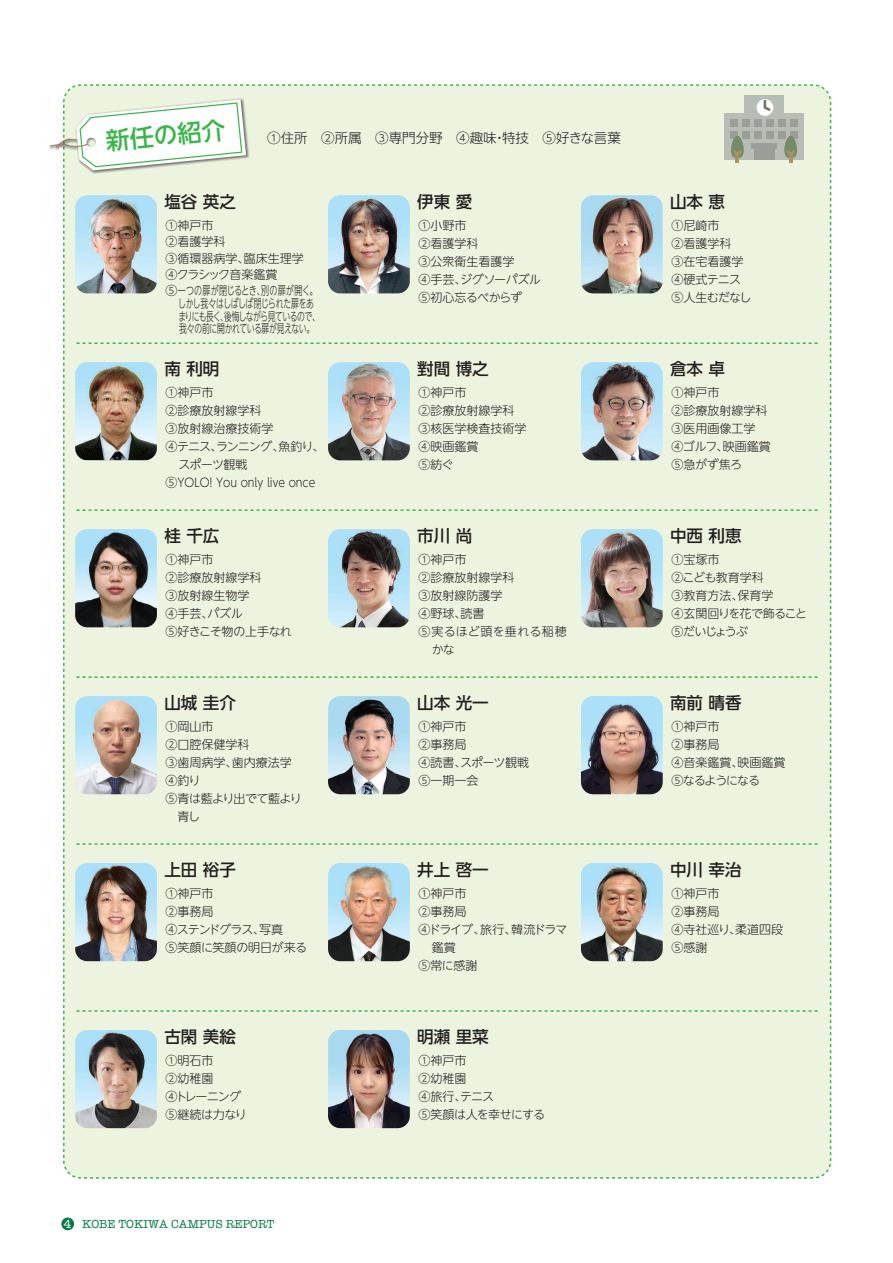
<style>
.page{position:relative;width:893px;height:1263px;background:#fff}
.page>*{position:absolute;margin:0;border:0;box-sizing:border-box;transform-origin:0 0}
.t1{font:500 24.15px "UD Shin Go NT Pro";color:#3ab54a}
.t2{font:500 16.5px "UD Shin Go NT Pro";color:#231f20}
.t3{font:300 13.5px "UD Shin Go NT Pro";color:#231f20}
.t4{font:300 12px/18px "UD Shin Go NT Pro";color:#231f20}
.t5{font:300 12px/12.8px "UD Shin Go NT Pro";letter-spacing:-.05em;color:#231f20;scale:.65 1}
.t6{font:300 12px/18px "UD Shin Go NT Pro";letter-spacing:-.025em;color:#231f20}
.t7{font:12px "American Typewriter";color:#087947}
.t8{font:300 12px/18px "UD Shin Go NT Pro";letter-spacing:-.03em;color:#231f20}
.t9{font:300 12px "UD Shin Go NT Pro";letter-spacing:-.075em;color:#231f20}
.t10{font:300 12px "UD Shin Go NT Pro";letter-spacing:-.1em;color:#231f20}
.t11{font:300 12px "UD Shin Go NT Pro";letter-spacing:.025em;color:#231f20}
.s1{color:#fff}
</style>
<div class="page">
<div style="left:61px;top:1217px;width:13px;height:13px;background:#087947;border-radius:50%"></div>
<div style="left:64px;top:85px;width:766px;height:1093px;background:#ecf4df;border-radius:17px"></div>
<svg style="left:77px;top:342px;width:741px;height:2px"></svg>
<svg style="left:77px;top:509px;width:741px;height:2px"></svg>
<svg style="left:77px;top:676px;width:741px;height:2px"></svg>
<svg style="left:77px;top:843px;width:741px;height:2px"></svg>
<svg style="left:77px;top:1010px;width:741px;height:2px"></svg>
<img style="left:49px;top:97px;width:201px;height:77px">
<svg style="left:50px;top:99px;width:196px;height:71px"></svg>
<img style="left:75px;top:195px;width:82px;height:98px">
<img style="left:328px;top:195px;width:82px;height:98px">
<img style="left:581px;top:195px;width:82px;height:98px">
<img style="left:75px;top:362px;width:82px;height:98px">
<img style="left:328px;top:362px;width:82px;height:98px">
<img style="left:581px;top:362px;width:82px;height:98px">
<img style="left:75px;top:529px;width:82px;height:98px">
<img style="left:328px;top:529px;width:82px;height:98px">
<img style="left:581px;top:529px;width:82px;height:98px">
<img style="left:75px;top:696px;width:82px;height:98px">
<img style="left:328px;top:696px;width:82px;height:98px">
<img style="left:581px;top:696px;width:82px;height:98px">
<img style="left:75px;top:863px;width:82px;height:98px">
<img style="left:328px;top:863px;width:82px;height:98px">
<img style="left:581px;top:863px;width:82px;height:98px">
<img style="left:75px;top:1030px;width:82px;height:98px">
<img style="left:328px;top:1030px;width:82px;height:98px">
<div style="left:744px;top:95px;width:40px;height:51px;background:#b7bdb4"></div>
<div style="left:724px;top:113px;width:80px;height:47px;background:#b7bdb4"></div>
<div style="left:754px;top:145px;width:20px;height:15px;background:#999f98"></div>
<div style="left:751px;top:144px;width:26px;height:5px;background:#999f98"></div>
<div style="left:730px;top:119px;width:8px;height:8px;background:#999f98"></div>
<div style="left:742px;top:119px;width:8px;height:8px;background:#999f98"></div>
<div style="left:754px;top:119px;width:8px;height:8px;background:#999f98"></div>
<div style="left:766px;top:119px;width:8px;height:8px;background:#999f98"></div>
<div style="left:778px;top:119px;width:8px;height:8px;background:#999f98"></div>
<div style="left:790px;top:119px;width:8px;height:8px;background:#999f98"></div>
<div style="left:730px;top:131px;width:8px;height:8px;background:#999f98"></div>
<div style="left:742px;top:131px;width:8px;height:8px;background:#999f98"></div>
<div style="left:754px;top:131px;width:8px;height:8px;background:#999f98"></div>
<div style="left:766px;top:131px;width:8px;height:8px;background:#999f98"></div>
<div style="left:778px;top:131px;width:8px;height:8px;background:#999f98"></div>
<div style="left:790px;top:131px;width:8px;height:8px;background:#999f98"></div>
<div style="left:757px;top:99px;width:16px;height:17px;background:#fff;border-radius:50%"></div>
<svg style="left:762px;top:99px;width:12px;height:15px"></svg>
<hr style="left:735px;top:153px;width:4px;height:10px;background:#a9925f">
<svg style="left:731px;top:136px;width:13px;height:22px"></svg>
<hr style="left:789px;top:153px;width:4px;height:10px;background:#a9925f">
<svg style="left:784px;top:136px;width:13px;height:22px"></svg>
<h1 class="t1" style="left:104px;top:122px;width:121px;rotate:-6deg">新任の紹介</h1>
<p class="t3" style="left:267px;top:127px;width:355px">①住所　②所属　③専門分野　④趣味・特技　⑤好きな言葉</p>
<h2 class="t2" style="left:164px;top:189px;width:73px">塩谷 英之</h2>
<p class="t4" style="left:166px;top:217px;width:153px;line-height:16.4px">①神戸市<br>②看護学科<br>③循環器病学、臨床生理学<br>④クラシック音楽鑑賞<br>⑤一つの扉が閉じるとき、別の扉が開く。</p>
<p class="t5" style="left:178px;top:296px;width:220px">しかし我々はしばしば閉じられた扉をあまりにも長く、後悔しながら見ているので、我々の前に開かれている扉が見えない。</p>
<h2 class="t2" style="left:164px;top:356px;width:56px">南 利明</h2>
<p class="t4" style="left:166px;top:383px;width:49px">①神戸市</p>
<p class="t4" style="left:166px;top:401px;width:97px">②診療放射線学科</p>
<p class="t4" style="left:166px;top:419px;width:109px">③放射線治療技術学</p>
<p class="t9" style="left:166px;top:436px;width:160px">④テニス、ランニング、魚釣り、</p>
<p class="t4" style="left:178px;top:455px;width:71px">スポーツ観戦</p>
<p class="t4" style="left:166px;top:473px;width:151px">⑤YOLO! You only live once</p>
<h2 class="t2" style="left:164px;top:523px;width:56px">桂 千広</h2>
<p class="t4" style="left:166px;top:550px;width:128px">①神戸市<br>②診療放射線学科<br>③放射線生物学<br>④手芸、パズル<br>⑤好きこそ物の上手なれ</p>
<h2 class="t2" style="left:164px;top:690px;width:73px">山城 圭介</h2>
<p class="t4" style="left:166px;top:717px;width:138px">①岡山市<br>②口腔保健学科<br>③歯周病学、歯内療法学<br>④釣り<br>⑤青は藍より出でて藍より　青し</p>
<h2 class="t2" style="left:164px;top:856px;width:73px">上田 裕子</h2>
<p class="t4" style="left:166px;top:883px;width:143px">①神戸市<br>②事務局<br>④ステンドグラス、写真<br>⑤笑顔に笑顔の明日が来る</p>
<h2 class="t2" style="left:164px;top:1023px;width:73px">古閑 美絵</h2>
<p class="t8" style="left:166px;top:1050px;width:83px">①明石市<br>②幼稚園<br>④トレーニング<br>⑤継続は力なり</p>
<p class="t7" style="left:64px;top:1215px;width:212px"><span class="s1">4</span> KOBE TOKIWA CAMPUS REPORT</p>
<h2 class="t2" style="left:417px;top:189px;width:56px">伊東 愛</h2>
<p class="t4" style="left:418px;top:216px;width:124px">①小野市<br>②看護学科<br>③公衆衛生看護学<br>④手芸、ジグソーパズル<br>⑤初心忘るべからず</p>
<h2 class="t2" style="left:417px;top:356px;width:73px">對間 博之</h2>
<p class="t4" style="left:418px;top:383px;width:109px">①神戸市<br>②診療放射線学科<br>③核医学検査技術学<br>④映画鑑賞<br>⑤紡ぐ</p>
<h2 class="t2" style="left:417px;top:523px;width:56px">市川 尚</h2>
<p class="t4" style="left:418px;top:550px;width:49px">①神戸市</p>
<p class="t4" style="left:418px;top:568px;width:97px">②診療放射線学科</p>
<p class="t4" style="left:418px;top:586px;width:85px">③放射線防護学</p>
<p class="t4" style="left:418px;top:604px;width:68px">④野球、読書</p>
<p class="t11" style="left:418px;top:621px;width:150px">⑤実るほど頭を垂れる稲穂</p>
<p class="t4" style="left:432px;top:640px;width:25px">かな</p>
<h2 class="t2" style="left:417px;top:690px;width:73px">山本 光一</h2>
<p class="t4" style="left:418px;top:717px;width:112px">①神戸市<br>②事務局<br>④読書、スポーツ観戦<br>⑤一期一会</p>
<h2 class="t2" style="left:417px;top:856px;width:73px">井上 啓一</h2>
<p class="t4" style="left:418px;top:883px;width:49px">①神戸市</p>
<p class="t4" style="left:418px;top:901px;width:49px">②事務局</p>
<p class="t10" style="left:418px;top:919px;width:150px">④ドライブ、旅行、韓流ドラマ</p>
<p class="t4" style="left:432px;top:937px;width:25px">鑑賞</p>
<p class="t4" style="left:418px;top:955px;width:61px">⑤常に感謝</p>
<h2 class="t2" style="left:417px;top:1023px;width:73px">明瀬 里菜</h2>
<p class="t4" style="left:418px;top:1050px;width:128px">①神戸市<br>②幼稚園<br>④旅行、テニス<br>⑤笑顔は人を幸せにする</p>
<h2 class="t2" style="left:670px;top:189px;width:56px">山本 恵</h2>
<p class="t4" style="left:671px;top:216px;width:82px">①尼崎市<br>②看護学科<br>③在宅看護学<br>④硬式テニス<br>⑤人生むだなし</p>
<h2 class="t2" style="left:670px;top:356px;width:56px">倉本 卓</h2>
<p class="t4" style="left:671px;top:383px;width:101px">①神戸市<br>②診療放射線学科<br>③医用画像工学<br>④ゴルフ、映画鑑賞<br>⑤急がず焦ろ</p>
<h2 class="t2" style="left:670px;top:523px;width:73px">中西 利恵</h2>
<p class="t6" style="left:671px;top:550px;width:137px">①宝塚市<br>②こども教育学科<br>③教育方法、保育学<br>④玄関回りを花で飾ること<br>⑤だいじょうぶ</p>
<h2 class="t2" style="left:670px;top:690px;width:73px">南前 晴香</h2>
<p class="t4" style="left:671px;top:717px;width:116px">①神戸市<br>②事務局<br>④音楽鑑賞、映画鑑賞<br>⑤なるようになる</p>
<h2 class="t2" style="left:670px;top:856px;width:73px">中川 幸治</h2>
<p class="t4" style="left:671px;top:883px;width:113px">①神戸市<br>②事務局<br>④寺社巡り、柔道四段<br>⑤感謝</p>
</div>
